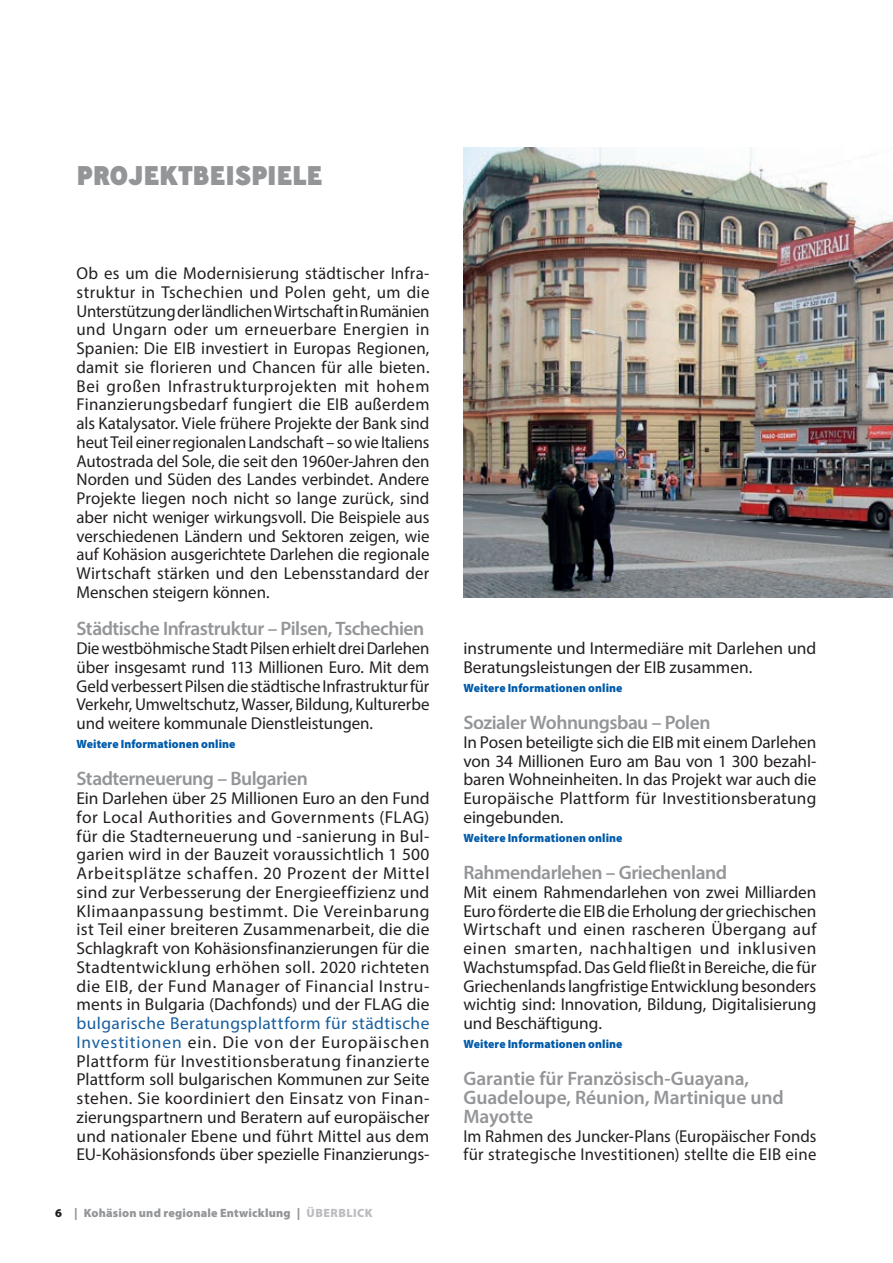
<style>
.page{position:relative;width:893px;height:1263px;background:#fff}
.page>*{position:absolute;margin:0;border:0;box-sizing:border-box;transform-origin:0 0}
.TITRE_PROJECTS_DE{font:800 27px "Ministry";letter-spacing:-.01em;color:#939598}
.TITRE_PROJECTS_DE-2{font:600 19.5px "Myriad Pro";letter-spacing:-.025em;color:#939598}
.TITRE_PROJECTS_DE-3{font:600 19.5px/18.8px "Myriad Pro";letter-spacing:-.005em;color:#939598}
.TEXT_PROJECTS_DE{font:600 19.5px "Myriad Pro";letter-spacing:-.025em;color:#939598}
.TEXT_PROJECTS_DE-2{font:17.25px/18.8px "Myriad Pro";color:#231f20;text-align:justify}
.TEXT_PROJECTS_DE-3{font:900 12px "Myriad Pro";letter-spacing:.005em;color:#015bab}
.t1{font:900 12px "Myriad Pro";letter-spacing:.015em;color:#939598}
.s1{color:#175d9e}
.s2{color:#231f20}
.s3{color:#bcbdc0}
</style>
<div class="page">
<img style="left:463px;top:148px;width:430px;height:450px">
<p class="TITRE_PROJECTS_DE" style="left:77px;top:157px;width:247px">PROJEKTBEISPIELE</p>
<p class="TEXT_PROJECTS_DE-2" style="left:77px;top:264px;width:354px">Ob es um die Modernisierung städtischer Infra&shy;struktur in Tschechien und Polen geht, um die Unterstützung der ländlichen Wirtschaft in Rumänien und Ungarn oder um erneuerbare Energien in Spanien: Die EIB investiert in Europas Regionen, damit sie florieren und Chancen für alle bieten.<br>Bei großen Infrastrukturprojekten mit hohem Finanzierungsbedarf fungiert die EIB außerdem als Katalysator. Viele frühere Projekte der Bank sind heut Teil einer regionalen Landschaft – so wie Italiens Autostrada del Sole, die seit den 1960er-Jahren den Norden und Süden des Landes verbindet. Andere Projekte liegen noch nicht so lange zurück, sind aber nicht weniger wirkungsvoll. Die Beispiele aus verschiedenen Ländern und Sektoren zeigen, wie auf Kohäsion ausgerichtete Darlehen die regionale Wirtschaft stärken und den Lebensstandard der Menschen steigern können.</p>
<p class="TEXT_PROJECTS_DE" style="left:77px;top:616px;width:349px">Städtische Infrastruktur – Pilsen, Tschechien</p>
<p class="TEXT_PROJECTS_DE-2" style="left:77px;top:639px;width:354px">Die westböhmische Stadt Pilsen erhielt drei Darlehen über insgesamt rund 113 Millionen Euro. Mit dem Geld verbessert Pilsen die städtische Infrastruktur für Verkehr, Umweltschutz, Wasser, Bildung, Kulturerbe und weitere kommunale Dienstleistungen.</p>
<p class="TEXT_PROJECTS_DE-3" style="left:77px;top:736px;width:160px">Weitere Informationen online</p>
<p class="TITRE_PROJECTS_DE-2" style="left:77px;top:766px;width:233px">Stadterneuerung – Bulgarien</p>
<p class="TEXT_PROJECTS_DE-2" style="left:77px;top:789px;width:354px">Ein Darlehen über 25 Millionen Euro an den Fund for Local Authorities and Governments (FLAG) für die Stadterneuerung und -sanierung in Bul&shy;garien wird in der Bauzeit voraussichtlich 1 500<br>Arbeitsplätze schaffen. 20 Prozent der Mittel sind zur Verbesserung der Energieeffizienz und Klimaanpassung bestimmt. Die Vereinbarung ist Teil einer breiteren Zusammenarbeit, die die Schlagkraft von Kohäsionsfinanzierungen für die Stadtentwicklung erhöhen soll. 2020 richteten die EIB, der Fund Manager of Financial Instru&shy;ments in Bulgaria (Dachfonds) und der FLAG die <span class="s1">bulgarische Beratungsplattform für städtische Investitionen</span> ein. Die von der Europäischen Plattform für Investitionsberatung finanzierte Plattform soll bulgarischen Kommunen zur Seite stehen. Sie koordiniert den Einsatz von Finan&shy;zierungspartnern und Beratern auf europäischer und nationaler Ebene und führt Mittel aus dem EU-Kohäsionsfonds über spezielle Finanzierungs-</p>
<p class="t1" style="left:55px;top:1204px;width:319px"><span class="s2">6</span> | Kohäsion und regionale Entwicklung | <span class="s3">ÜBERBLICK</span></p>
<p class="TEXT_PROJECTS_DE-2" style="left:463px;top:639px;width:354px">instrumente und Intermediäre mit Darlehen und<br>Beratungsleistungen der EIB zusammen.</p>
<p class="TEXT_PROJECTS_DE-3" style="left:463px;top:679px;width:160px">Weitere Informationen online</p>
<p class="TITRE_PROJECTS_DE-2" style="left:463px;top:710px;width:249px">Sozialer Wohnungsbau – Polen</p>
<p class="TEXT_PROJECTS_DE-2" style="left:463px;top:732px;width:354px">In Posen beteiligte sich die EIB mit einem Darlehen von 34 Millionen Euro am Bau von 1 300 bezahl&shy;baren Wohneinheiten. In das Projekt war auch die Europäische Plattform für Investitionsberatung eingebunden.</p>
<p class="TEXT_PROJECTS_DE-3" style="left:463px;top:829px;width:160px">Weitere Informationen online</p>
<p class="TITRE_PROJECTS_DE-2" style="left:463px;top:860px;width:265px">Rahmendarlehen – Griechenland</p>
<p class="TEXT_PROJECTS_DE-2" style="left:463px;top:882px;width:354px">Mit einem Rahmendarlehen von zwei Milliarden Euro förderte die EIB die Erholung der griechischen Wirtschaft und einen rascheren Übergang auf einen smarten, nachhaltigen und inklusiven Wachstumspfad. Das Geld fließt in Bereiche, die für Griechenlands langfristige Entwicklung besonders wichtig sind: Innovation, Bildung, Digitalisierung und Beschäftigung.</p>
<p class="TEXT_PROJECTS_DE-3" style="left:463px;top:1036px;width:160px">Weitere Informationen online</p>
<p class="TITRE_PROJECTS_DE-3" style="left:463px;top:1069px;width:322px">Garantie für Französisch-Guayana,<br>Guadeloupe, Réunion, Martinique und<br>Mayotte</p>
<p class="TEXT_PROJECTS_DE-2" style="left:463px;top:1126px;width:354px">Im Rahmen des Juncker-Plans (Europäischer Fonds für strategische Investitionen) stellte die EIB eine</p>
</div>
